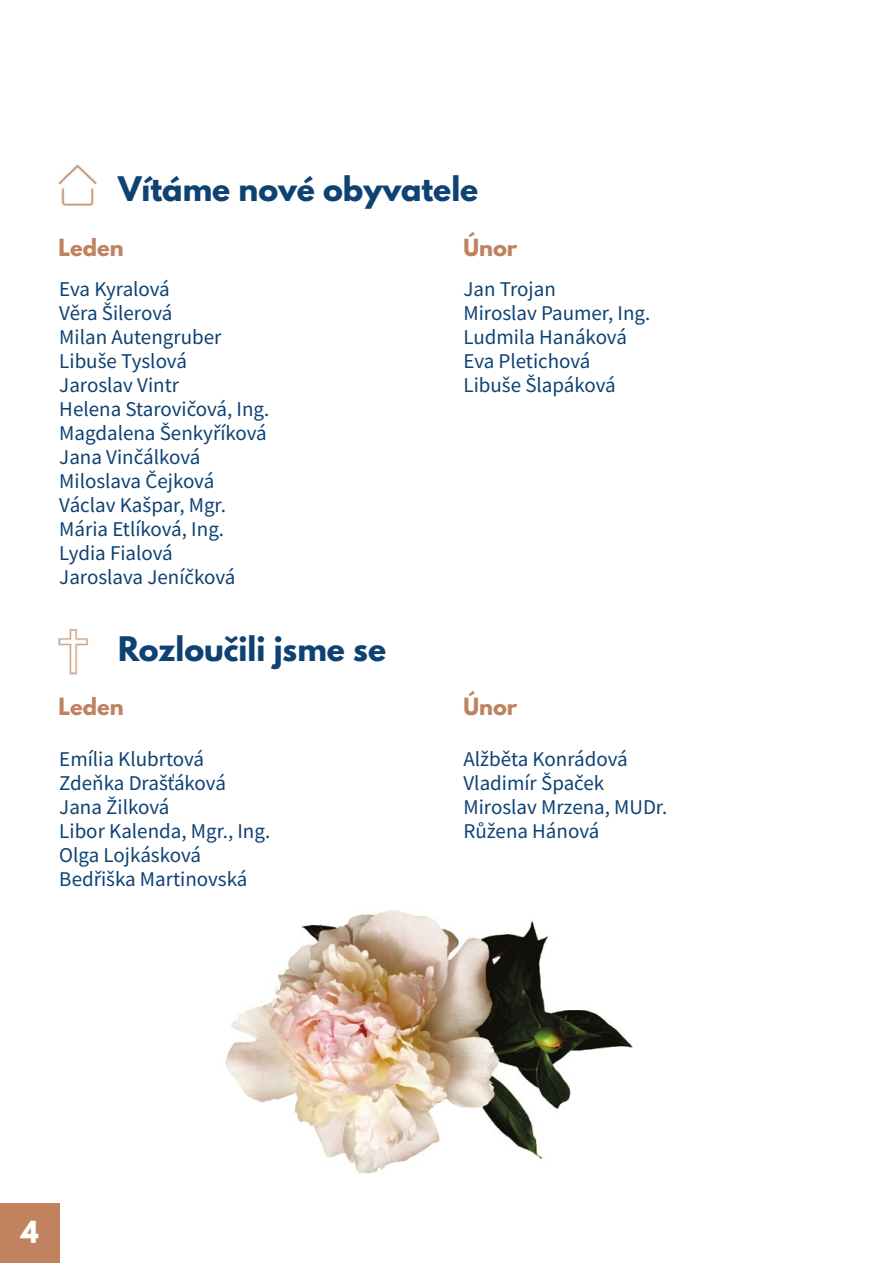
<style>
.page{position:relative;width:893px;height:1263px;background:#fff}
.page>*{position:absolute;margin:0;border:0;box-sizing:border-box;transform-origin:0 0}
.t1{font:700 30px "League Spartan";color:#0e4273}
.t2{font:700 27px "League Spartan";color:#fff}
.t3{font:21px/24px "Source Sans Pro";color:#0e4273}
.t4{font:700 21px "League Spartan";color:#c0825f}
</style>
<div class="page">
<div style="left:0;top:1203px;width:60px;height:60px;background:#c0825f"></div>
<img style="left:58px;top:164px;width:39px;height:42px">
<img style="left:58px;top:629px;width:30px;height:46px">
<img style="left:226px;top:910px;width:407px;height:264px">
<h1 class="t1" style="left:118px;top:165px;width:362px">Vítáme nové obyvatele</h1>
<p class="t4" style="left:58px;top:231px;width:67px">Leden</p>
<p class="t3" style="left:59px;top:277px;width:212px">Eva Kyralová<br>Věra Šilerová<br>Milan Autengruber<br>Libuše Tyslová<br>Jaroslav Vintr<br>Helena Starovičová, Ing.<br>Magdalena Šenkyříková<br>Jana Vinčálková<br>Miloslava Čejková<br>Václav Kašpar, Mgr.<br>Mária Etlíková, Ing.<br>Lydia Fialová<br>Jaroslava Jeníčková</p>
<h1 class="t1" style="left:118px;top:625px;width:270px">Rozloučili jsme se</h1>
<p class="t4" style="left:463px;top:231px;width:55px">Únor</p>
<p class="t3" style="left:463px;top:277px;width:188px">Jan Trojan<br>Miroslav Paumer, Ing.<br>Ludmila Hanáková<br>Eva Pletichová<br>Libuše Šlapáková</p>
<p class="t4" style="left:58px;top:690px;width:67px">Leden</p>
<p class="t4" style="left:463px;top:690px;width:55px">Únor</p>
<p class="t3" style="left:59px;top:747px;width:212px">Emília Klubrtová<br>Zdeňka Drašťáková<br>Jana Žilková<br>Libor Kalenda, Mgr., Ing.<br>Olga Lojkásková<br>Bedřiška Martinovská</p>
<p class="t3" style="left:463px;top:747px;width:205px">Alžběta Konrádová<br>Vladimír Špaček<br>Miroslav Mrzena, MUDr.<br>Růžena Hánová</p>
<p class="t2" style="left:21px;top:1211px;width:19px">4</p>
</div>
